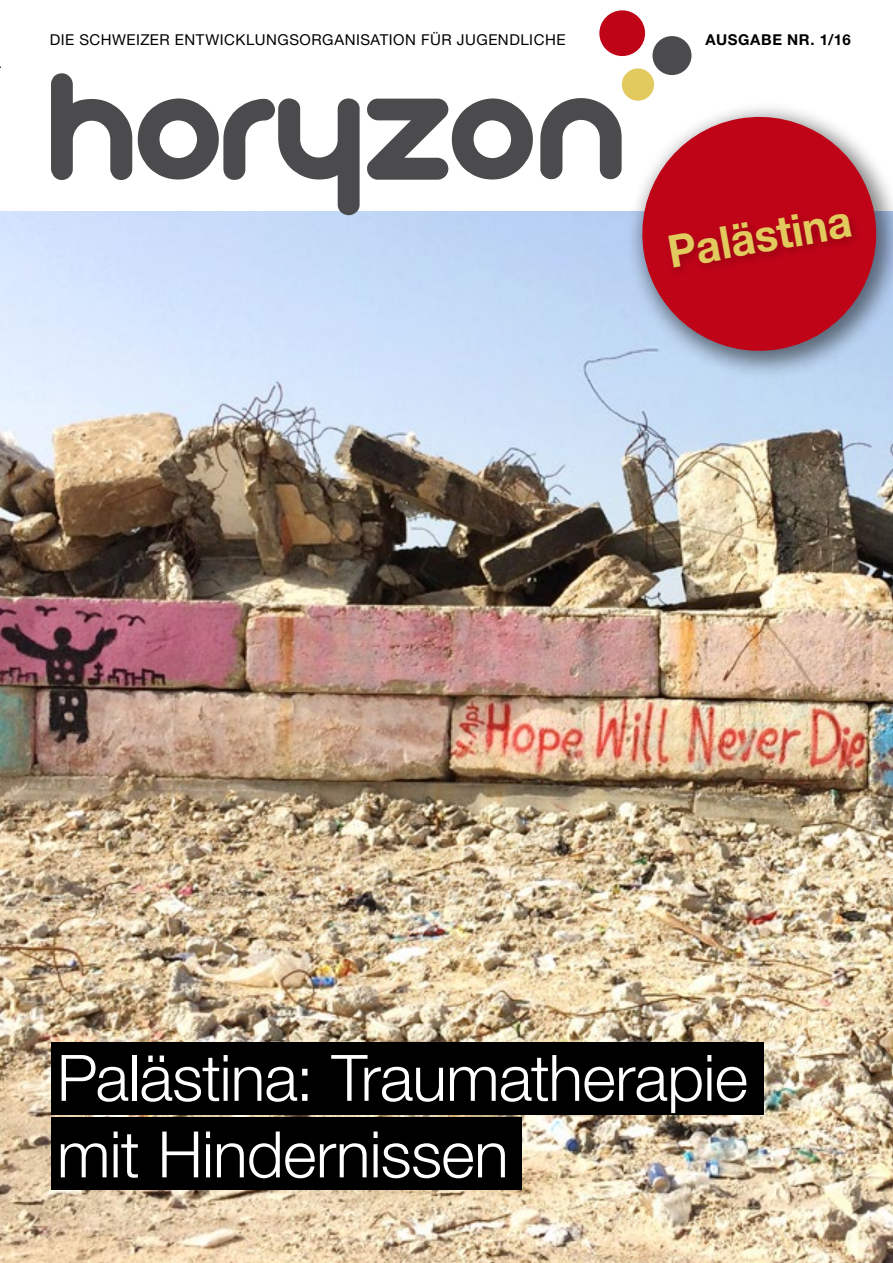
<style>
.page{position:relative;width:893px;height:1263px;background:#fff}
.page>*{position:absolute;margin:0;border:0;box-sizing:border-box;transform-origin:0 0}
.t1{font:300 64.2px/76.5px "Helvetica Neue";letter-spacing:-.01em;color:#fff}
.t2{font:700 45px "Helvetica Neue";color:#e2ca5e;scale:.94 1}
.t3{font:15px "Helvetica Neue";letter-spacing:.035em;color:#000}
.t4{font:700 15px "Helvetica Neue";letter-spacing:.04em;color:#000}
</style>
<div class="page">
<img style="left:0;top:211px;width:893px;height:1052px">
<svg style="left:51px;top:73px;width:81px;height:107px"></svg>
<svg style="left:367px;top:98px;width:166px;height:82px"></svg>
<svg style="left:540px;top:98px;width:82px;height:81px"></svg>
<svg style="left:138px;top:98px;width:222px;height:117px"></svg>
<div style="left:622px;top:68px;width:32px;height:33px;background:#e2ca5e;border-radius:50%"></div>
<div style="left:652px;top:36px;width:39px;height:39px;background:#4b4b4d;border-radius:50%"></div>
<div style="left:599px;top:10px;width:46px;height:46px;background:#c00418;border-radius:50%"></div>
<div style="left:625px;top:100px;width:268px;height:280px;background:#000;opacity:.5"></div>
<svg style="left:633px;top:107px;width:253px;height:253px;background:#c25a6b"></svg>
<div style="left:663px;top:209px;width:199px;height:70px;background:#000;opacity:.22"></div>
<div style="left:51px;top:1042px;width:713px;height:72px;background:#000"></div>
<div style="left:51px;top:1117px;width:471px;height:72px;background:#000"></div>
<p class="t3" style="left:50px;top:30px;width:517px">DIE SCHWEIZER ENTWICKLUNGSORGANISATION FÜR JUGENDLICHE</p>
<p class="t4" style="left:705px;top:30px;width:147px">AUSGABE Nr. 1/16</p>
<h2 class="t2" style="left:663px;top:225px;width:199px;rotate:-10deg">Palästina</h2>
<h1 class="t1" style="left:57px;top:1038px;width:692px">Palästina: Traumatherapie mit Hindernissen</h1>
</div>
